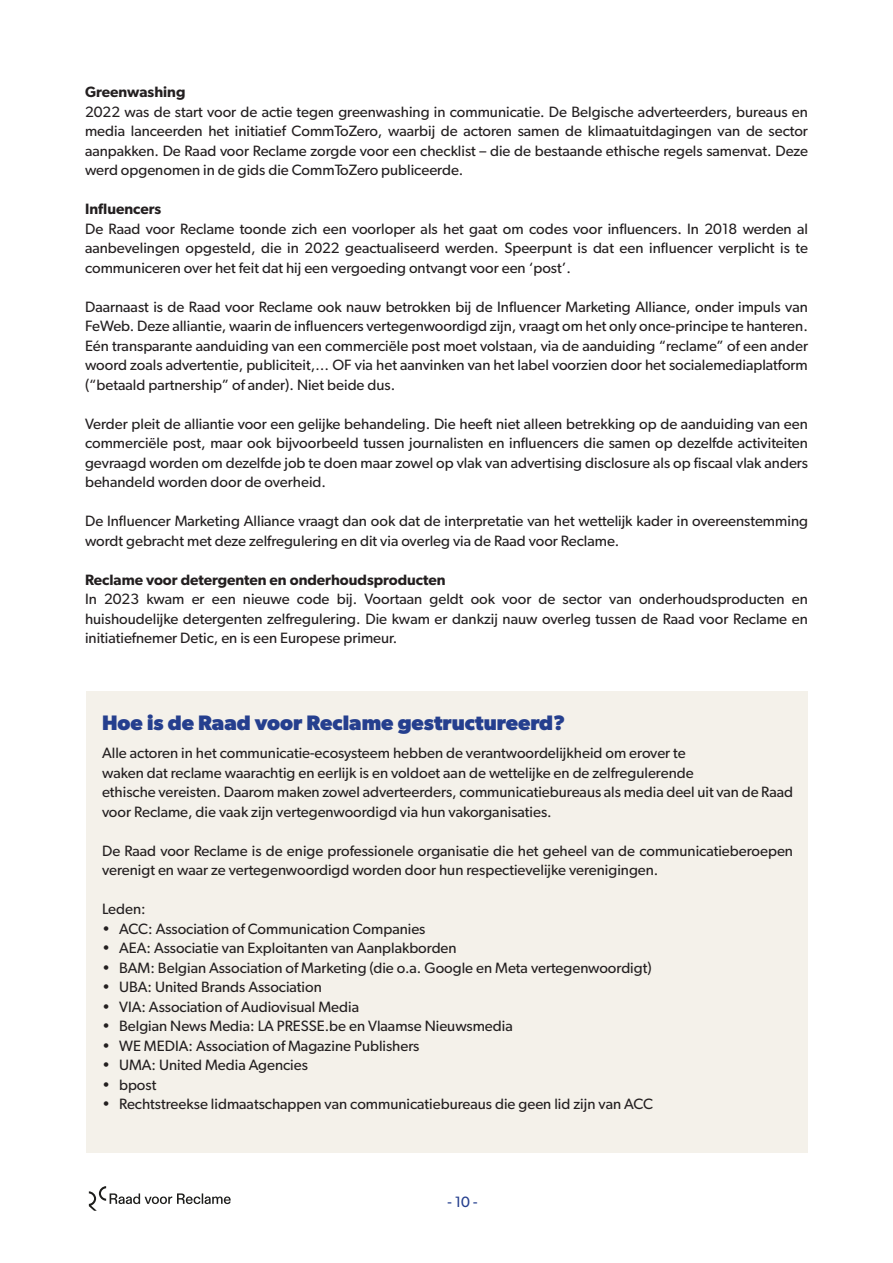
<style>
.page{position:relative;width:893px;height:1263px;background:#fff}
.page>*{position:absolute;margin:0;border:0;box-sizing:border-box;transform-origin:0 0}
.TITEL_1{font:700 21px "Gibson";color:#253f8e}
.BODY{font:15px/19.5px "Gibson";color:#231f20;text-align:justify}
.BODY-2{font:600 15px "Gibson";color:#231f20}
.t1{font:15px "Gibson";color:#253f8e}
</style>
<div class="page">
<div style="left:86px;top:691px;width:722px;height:461px;background:#f4f1ea"></div>
<svg style="left:89px;top:1186px;width:142px;height:25px"></svg>
<p class="BODY-2" style="left:85px;top:83px;width:102px">Greenwashing</p>
<p class="BODY" style="left:85px;top:101px;width:724px">2022 was de start voor de actie tegen greenwashing in communicatie. De Belgische adverteerders, bureaus en media lanceerden het initiatief CommToZero, waarbij de actoren samen de klimaatuitdagingen van de sector aanpakken. De Raad voor Reclame zorgde voor een checklist – die de bestaande ethische regels samenvat. Deze werd opgenomen in de gids die CommToZero publiceerde.</p>
<p class="BODY-2" style="left:85px;top:200px;width:78px">Influencers</p>
<p class="BODY" style="left:85px;top:218px;width:724px">De Raad voor Reclame toonde zich een voorloper als het gaat om codes voor influencers. In 2018 werden al aanbevelingen opgesteld, die in 2022 geactualiseerd werden. Speerpunt is dat een influencer verplicht is te communiceren over het feit dat hij een vergoeding ontvangt voor een ‘post’.</p>
<p class="BODY" style="left:85px;top:296px;width:724px">Daarnaast is de Raad voor Reclame ook nauw betrokken bij de Influencer Marketing Alliance, onder impuls van FeWeb. Deze alliantie, waarin de influencers vertegenwoordigd zijn, vraagt om het only once-principe te hanteren.<br>Eén transparante aanduiding van een commerciële post moet volstaan, via de aanduiding “reclame” of een ander woord zoals advertentie, publiciteit,… OF via het aanvinken van het label voorzien door het socialemediaplatform (“betaald partnership” of ander). Niet beide dus.</p>
<p class="BODY" style="left:85px;top:413px;width:724px">Verder pleit de alliantie voor een gelijke behandeling. Die heeft niet alleen betrekking op de aanduiding van een commerciële post, maar ook bijvoorbeeld tussen journalisten en influencers die samen op dezelfde activiteiten gevraagd worden om dezelfde job te doen maar zowel op vlak van advertising disclosure als op fiscaal vlak anders behandeld worden door de overheid.</p>
<p class="BODY" style="left:85px;top:511px;width:724px">De Influencer Marketing Alliance vraagt dan ook dat de interpretatie van het wettelijk kader in overeenstemming wordt gebracht met deze zelfregulering en dit via overleg via de Raad voor Reclame.</p>
<p class="BODY-2" style="left:85px;top:570px;width:362px">Reclame voor detergenten en onderhoudsproducten</p>
<p class="BODY" style="left:85px;top:589px;width:724px">In 2023 kwam er een nieuwe code bij. Voortaan geldt ook voor de sector van onderhoudsproducten en huishoudelijke detergenten zelfregulering. Die kwam er dankzij nauw overleg tussen de Raad voor Reclame en initiatiefnemer Detic, en is een Europese primeur.</p>
<p class="TITEL_1" style="left:102px;top:710px;width:465px">Hoe is de Raad voor Reclame gestructureerd?</p>
<p class="BODY" style="left:102px;top:743px;width:585px">Alle actoren in het communicatie-ecosysteem hebben de verantwoordelijkheid om erover te</p>
<p class="BODY" style="left:102px;top:762px;width:593px">waken dat reclame waarachtig en eerlijk is en voldoet aan de wettelijke en de zelfregulerende</p>
<p class="BODY" style="left:102px;top:782px;width:692px">ethische vereisten. Daarom maken zowel adverteerders, communicatiebureaus als media deel uit van de Raad voor Reclame, die vaak zijn vertegenwoordigd via hun vakorganisaties.</p>
<p class="BODY" style="left:102px;top:840px;width:692px">De Raad voor Reclame is de enige professionele organisatie die het geheel van de communicatieberoepen verenigt en waar ze vertegenwoordigd worden door hun respectievelijke verenigingen.</p>
<p class="BODY" style="left:102px;top:899px;width:45px">Leden:</p>
<p class="BODY" style="left:102px;top:918px;width:325px">• ACC: Association of Communication Companies</p>
<p class="BODY" style="left:102px;top:938px;width:356px">• AEA: Associatie van Exploitanten van Aanplakborden</p>
<p class="BODY" style="left:102px;top:957px;width:551px">• BAM: Belgian Association of Marketing (die o.a. Google en Meta vertegenwoordigt)</p>
<p class="BODY" style="left:102px;top:977px;width:221px">• UBA: United Brands Association</p>
<p class="BODY" style="left:102px;top:996px;width:259px">• VIA: Association of Audiovisual Media</p>
<p class="BODY" style="left:102px;top:1016px;width:412px">• Belgian News Media: LA PRESSE.be en Vlaamse Nieuwsmedia</p>
<p class="BODY" style="left:102px;top:1035px;width:319px">• WE MEDIA: Association of Magazine Publishers</p>
<p class="BODY" style="left:102px;top:1055px;width:207px">• UMA: United Media Agencies</p>
<p class="BODY" style="left:102px;top:1074px;width:56px">• bpost</p>
<p class="BODY" style="left:102px;top:1094px;width:553px">• Rechtstreekse lidmaatschappen van communicatiebureaus die geen lid zijn van ACC</p>
<p class="t1" style="left:447px;top:1193px;width:32px">- 10 -</p>
</div>
